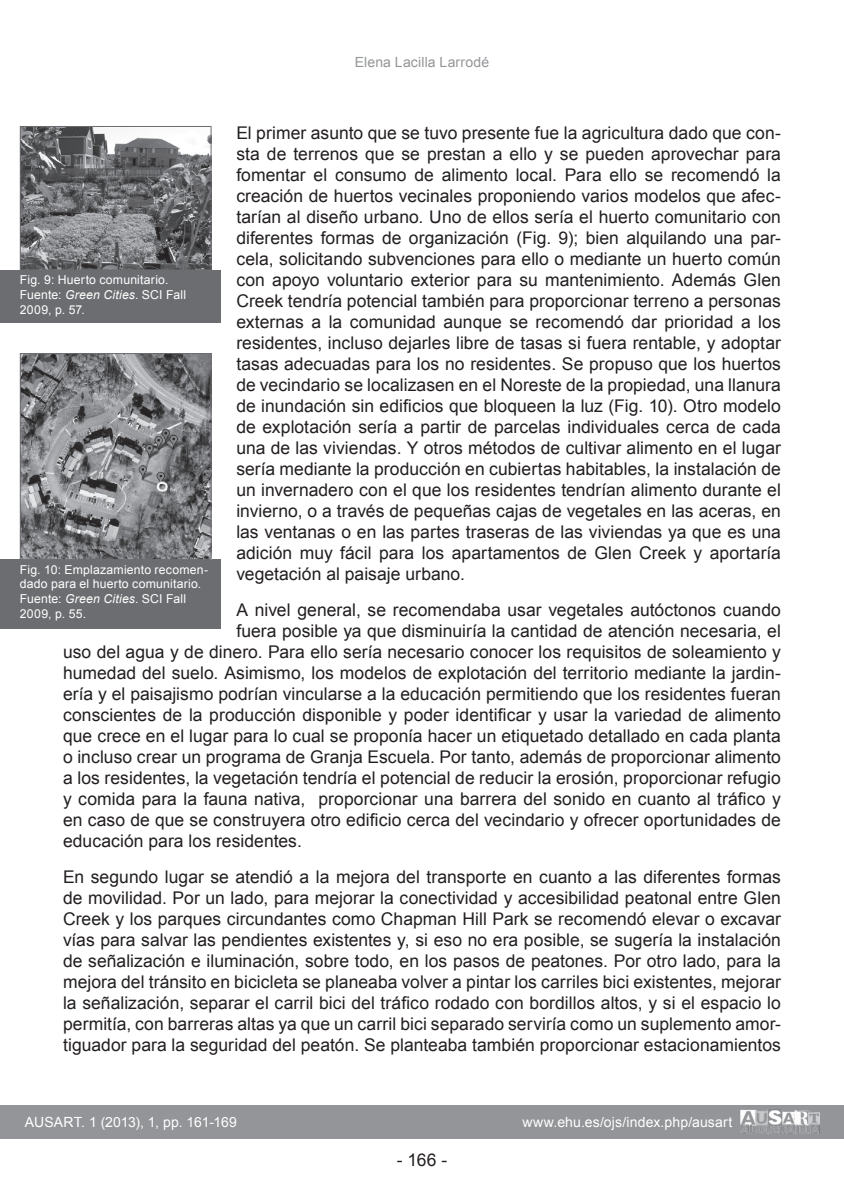
<style>
.page{position:relative;width:844px;height:1191px;background:#fff}
.page>*{position:absolute;margin:0;border:0;box-sizing:border-box;transform-origin:0 0}
.Parrafo_01{font:17.5px/21px "Arial";letter-spacing:.005em;color:#231f20;text-align:justify}
.t1{font:14px "Arial";letter-spacing:.01em;color:#fff}
.t2{font:14px "Arial";letter-spacing:.01em;color:#939598}
.Pie_de_foto{font:12.25px/14.7px "Arial";letter-spacing:.015em;color:#fff}
.s1{font-style:italic}
</style>
<div class="page">
<div style="left:0;top:1105px;width:843px;height:33px;background:#939598"></div>
<img style="left:740px;top:1109px;width:79px;height:25px">
<div style="left:0;top:271px;width:220px;height:52px;background:#6c6d70"></div>
<div style="left:0;top:560px;width:220px;height:68px;background:#6c6d70"></div>
<img style="left:22px;top:128px;width:187px;height:140px">
<div style="left:20px;top:126px;width:191px;height:144px;border:1px solid #6c6d70"></div>
<img style="left:22px;top:355px;width:187px;height:203px">
<div style="left:20px;top:353px;width:191px;height:207px;border:1px solid #6c6d70"></div>
<p class="t2" style="left:354px;top:53px;width:136px">Elena Lacilla Larrodé</p>
<p class="Parrafo_01" style="left:236px;top:122px;width:546px">El primer asunto que se tuvo presente fue la agricultura dado que con&shy;sta de terrenos que se prestan a ello y se pueden aprovechar para fomentar el consumo de alimento local. Para ello se recomendó la creación de huertos vecinales proponiendo varios modelos que afec&shy;tarían al diseño urbano. Uno de ellos sería el huerto comunitario con diferentes formas de organización (Fig. 9); bien alquilando una par&shy;cela, solicitando subvenciones para ello o mediante un huerto común con apoyo voluntario exterior para su mantenimiento. Además Glen Creek tendría potencial también para proporcionar terreno a personas externas a la comunidad aunque se recomendó dar prioridad a los residentes, incluso dejarles libre de tasas si fuera rentable, y adoptar tasas adecuadas para los no residentes. Se propuso que los huertos de vecindario se localizasen en el Noreste de la propiedad, una llanura de inundación sin edificios que bloqueen la luz (Fig. 10). Otro modelo de explotación sería a partir de parcelas individuales cerca de cada una de las viviendas. Y otros métodos de cultivar alimento en el lugar sería mediante la producción en cubiertas habitables, la instalación de un invernadero con el que los residentes tendrían alimento durante el invierno, o a través de pequeñas cajas de vegetales en las aceras, en las ventanas o en las partes traseras de las viviendas ya que es una adición muy fácil para los apartamentos de Glen Creek y aportaría vegetación al paisaje urbano.</p>
<p class="Parrafo_01" style="left:236px;top:599px;width:546px">A nivel general, se recomendaba usar vegetales autóctonos cuando</p>
<p class="Parrafo_01" style="left:236px;top:620px;width:546px">fuera posible ya que disminuiría la cantidad de atención necesaria, el</p>
<p class="Parrafo_01" style="left:63px;top:641px;width:719px">uso del agua y de dinero. Para ello sería necesario conocer los requisitos de soleamiento y</p>
<p class="Parrafo_01" style="left:63px;top:662px;width:719px">humedad del suelo. Asimismo, los modelos de explotación del territorio mediante la jardin-</p>
<p class="Parrafo_01" style="left:63px;top:683px;width:719px">ería y el paisajismo podrían vincularse a la educación permitiendo que los residentes fueran</p>
<p class="Parrafo_01" style="left:63px;top:704px;width:719px">conscientes de la producción disponible y poder identificar y usar la variedad de alimento</p>
<p class="Parrafo_01" style="left:63px;top:725px;width:719px">que crece en el lugar para lo cual se proponía hacer un etiquetado detallado en cada planta</p>
<p class="Parrafo_01" style="left:63px;top:746px;width:719px">o incluso crear un programa de Granja Escuela. Por tanto, además de proporcionar alimento</p>
<p class="Parrafo_01" style="left:63px;top:767px;width:719px">a los residentes, la vegetación tendría el potencial de reducir la erosión, proporcionar refugio</p>
<p class="Parrafo_01" style="left:63px;top:788px;width:719px">y comida para la fauna nativa, proporcionar una barrera del sonido en cuanto al tráfico y</p>
<p class="Parrafo_01" style="left:63px;top:809px;width:719px">en caso de que se construyera otro edificio cerca del vecindario y ofrecer oportunidades de</p>
<p class="Parrafo_01" style="left:63px;top:830px;width:240px">educación para los residentes.</p>
<p class="Parrafo_01" style="left:63px;top:866px;width:719px">En segundo lugar se atendió a la mejora del transporte en cuanto a las diferentes formas de movilidad. Por un lado, para mejorar la conectividad y accesibilidad peatonal entre Glen Creek y los parques circundantes como Chapman Hill Park se recomendó elevar o excavar vías para salvar las pendientes existentes y, si eso no era posible, se sugería la instalación de señalización e iluminación, sobre todo, en los pasos de peatones. Por otro lado, para la mejora del tránsito en bicicleta se planeaba volver a pintar los carriles bici existentes, mejorar la señalización, separar el carril bici del tráfico rodado con bordillos altos, y si el espacio lo permitía, con barreras altas ya que un carril bici separado serviría como un suplemento amor&shy;tiguador para la seguridad del peatón. Se planteaba también proporcionar estacionamientos</p>
<p class="Pie_de_foto" style="left:20px;top:273px;width:150px">Fig. 9: Huerto comunitario.</p>
<p class="Pie_de_foto" style="left:20px;top:287px;width:168px">Fuente: <span class="s1">Green Cities</span>. SCI Fall<br>2009, p. 57.</p>
<p class="Pie_de_foto" style="left:20px;top:562px;width:190px">Fig. 10: Emplazamiento recomen&shy;dado para el huerto comunitario.</p>
<p class="Pie_de_foto" style="left:20px;top:591px;width:168px">Fuente: <span class="s1">Green Cities</span>. SCI Fall<br>2009, p. 55.</p>
<p class="t1" style="left:25px;top:1112px;width:213px">AUSART. 1 (2013), 1, pp. 161-169</p>
<p class="t1" style="left:522px;top:1113px;width:211px">www.ehu.es/ojs/index.php/ausart</p>
<p class="Parrafo_01" style="left:396px;top:1149px;width:52px">- 166 -</p>
</div>
